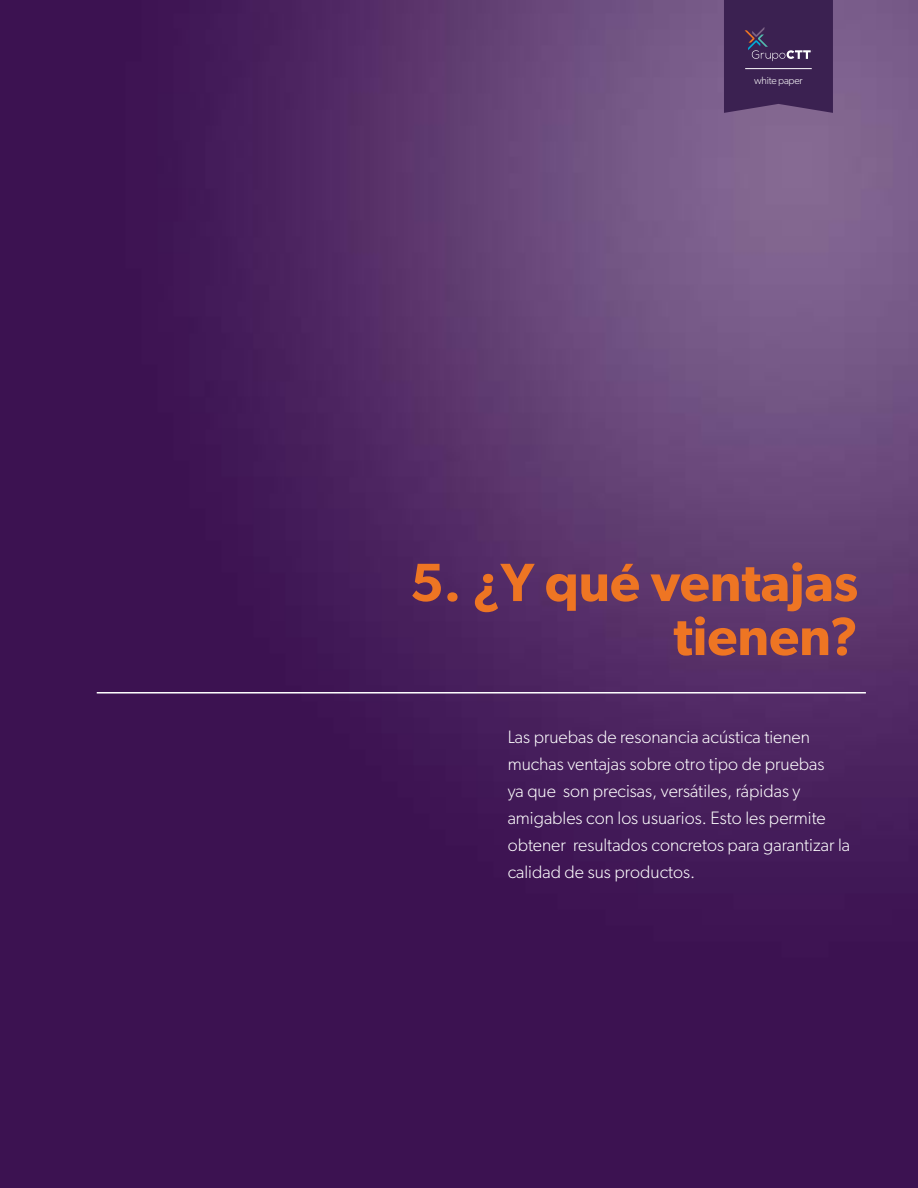
<style>
.page{position:relative;width:918px;height:1188px;background:#fff}
.page>*{position:absolute;margin:0;border:0;box-sizing:border-box;transform-origin:0 0}
.t1{font:600 54px/54px "Gibson";color:#ee7523;text-align:right}
.t2{font:300 18px/27px "Gibson";color:#fff}
.t3{font:300 10.5px "Gibson";letter-spacing:-.025em;color:#fff}
</style>
<div class="page">
<img style="left:0;top:0;width:918px;height:1188px">
<hr style="left:97px;top:692px;width:769px;height:2px;background:#fff">
<svg style="left:724px;top:0;width:109px;height:113px;background:#402756"></svg>
<hr style="left:745px;top:68px;width:67px;height:1px;background:#fff">
<p class="t3" style="left:754px;top:75px;width:50px">white paper</p>
<h1 class="t1" style="left:410px;top:554px;width:450px">5. ¿Y qué ventajas tienen?</h1>
<p class="t2" style="left:508px;top:723px;width:344px">Las pruebas de resonancia acústica tienen muchas ventajas sobre otro tipo de pruebas<br>ya que son precisas, versátiles, rápidas y amigables con los usuarios. Esto les permite obtener resultados concretos para garantizar la calidad de sus productos.</p>
</div>
